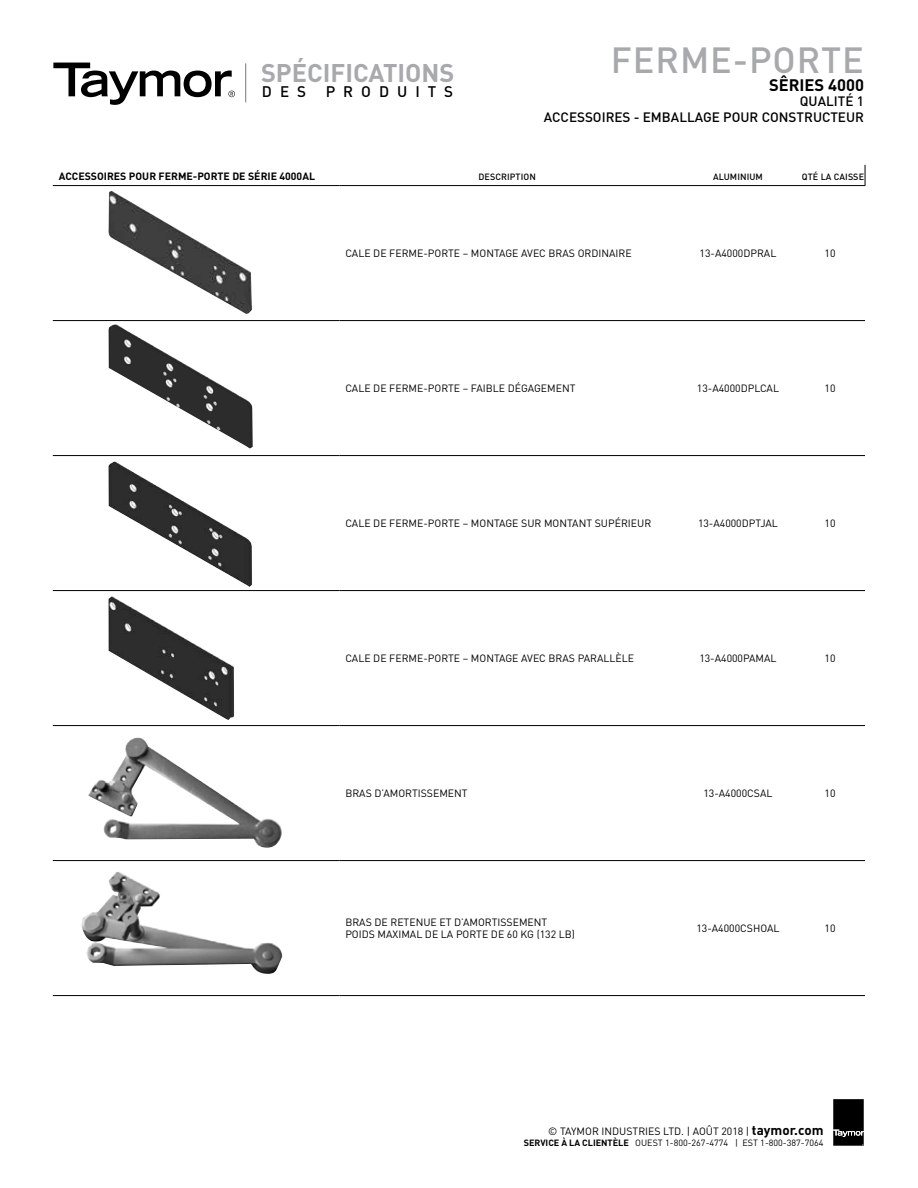
<style>
.page{position:relative;width:918px;height:1188px;background:#fff}
.page>*{position:absolute;margin:0;border:0;box-sizing:border-box;transform-origin:0 0}
.t1{font:500 36px "DIN";letter-spacing:.025em;color:#a7a9ac}
.t2{font:700 25.2px "DIN";color:#a7a9ac}
.t3{font:700 16.5px "DIN";color:#000}
.t4{font:500 15.15px "DIN";letter-spacing:.525em;color:#000}
.t5{font:500 13.5px/16.5px "DIN";color:#000;text-align:right}
.t6{font:10.5px/12px "DIN";color:#000}
.t7{font:700 10.5px "DIN";color:#000}
.t8{font:9px "DIN";color:#000}
.t9{font:500 9px "DIN";letter-spacing:.01em;color:#000}
.s1{font-weight:700;font-size:13.5px}
.s2{font-weight:700}
</style>
<div class="page">
<hr style="left:53px;top:320px;width:286px;height:1px;background:#000">
<hr style="left:339px;top:320px;width:336px;height:1px;background:#000">
<hr style="left:675px;top:320px;width:126px;height:1px;background:#000">
<hr style="left:801px;top:320px;width:64px;height:1px;background:#000">
<hr style="left:53px;top:455px;width:286px;height:1px;background:#000">
<hr style="left:339px;top:455px;width:336px;height:1px;background:#000">
<hr style="left:675px;top:455px;width:126px;height:1px;background:#000">
<hr style="left:801px;top:455px;width:64px;height:1px;background:#000">
<hr style="left:53px;top:590px;width:286px;height:1px;background:#000">
<hr style="left:339px;top:590px;width:336px;height:1px;background:#000">
<hr style="left:675px;top:590px;width:126px;height:1px;background:#000">
<hr style="left:801px;top:590px;width:64px;height:1px;background:#000">
<hr style="left:53px;top:725px;width:286px;height:1px;background:#000">
<hr style="left:339px;top:725px;width:336px;height:1px;background:#000">
<hr style="left:675px;top:725px;width:126px;height:1px;background:#000">
<hr style="left:801px;top:725px;width:64px;height:1px;background:#000">
<hr style="left:53px;top:860px;width:286px;height:1px;background:#000">
<hr style="left:339px;top:860px;width:336px;height:1px;background:#000">
<hr style="left:675px;top:860px;width:126px;height:1px;background:#000">
<hr style="left:801px;top:860px;width:64px;height:1px;background:#000">
<hr style="left:53px;top:995px;width:286px;height:1px;background:#000">
<hr style="left:339px;top:995px;width:336px;height:1px;background:#000">
<hr style="left:675px;top:995px;width:126px;height:1px;background:#000">
<hr style="left:801px;top:995px;width:64px;height:1px;background:#000">
<svg style="left:865px;top:165px;width:1px;height:20px"></svg>
<hr style="left:53px;top:185px;width:286px;height:1px;background:#000">
<hr style="left:339px;top:185px;width:336px;height:1px;background:#000">
<hr style="left:675px;top:185px;width:126px;height:1px;background:#000">
<hr style="left:801px;top:185px;width:64px;height:1px;background:#000">
<img style="left:108px;top:191px;width:144px;height:123px">
<img style="left:108px;top:324px;width:145px;height:125px">
<img style="left:108px;top:596px;width:126px;height:124px">
<img style="left:108px;top:461px;width:144px;height:126px">
<img style="left:88px;top:738px;width:194px;height:110px">
<img style="left:81px;top:872px;width:201px;height:102px">
<svg style="left:53px;top:63px;width:182px;height:42px"></svg>
<hr style="left:245px;top:63px;width:1px;height:39px;background:#797d82">
<svg style="left:833px;top:1099px;width:31px;height:47px"></svg>
<h2 class="t2" style="left:261px;top:56px;width:195px">SPÉCIFICATIONS</h2>
<h3 class="t4" style="left:262px;top:82px;width:46px">DES</h3>
<h3 class="t4" style="left:326px;top:82px;width:129px">PRODUITS</h3>
<h1 class="t1" style="left:611px;top:37px;width:255px">FERME-PORTE</h1>
<h3 class="t3" style="left:769px;top:74px;width:96px">SÊRIES 4000</h3>
<p class="t5" style="left:544px;top:92px;width:322px">QUALITÉ 1<br>ACCESSOIRES - EMBALLAGE POUR CONSTRUCTEUR</p>
<p class="t7" style="left:59px;top:169px;width:258px">ACCESSOIRES POUR FERME-PORTE DE SÉRIE 4000AL</p>
<p class="t9" style="left:478px;top:171px;width:59px">DESCRIPTION</p>
<p class="t9" style="left:713px;top:171px;width:51px">ALUMINIUM</p>
<p class="t9" style="left:802px;top:171px;width:64px">QTÉ LA CAISSE</p>
<p class="t6" style="left:345px;top:247px;width:288px">CALE DE FERME-PORTE – MONTAGE AVEC BRAS ORDINAIRE</p>
<p class="t6" style="left:700px;top:247px;width:78px">13-A4000DPRAL</p>
<p class="t6" style="left:825px;top:247px;width:12px">10</p>
<p class="t6" style="left:345px;top:382px;width:232px">CALE DE FERME-PORTE – FAIBLE DÉGAGEMENT</p>
<p class="t6" style="left:697px;top:382px;width:84px">13-A4000DPLCAL</p>
<p class="t6" style="left:825px;top:382px;width:12px">10</p>
<p class="t6" style="left:345px;top:517px;width:307px">CALE DE FERME-PORTE – MONTAGE SUR MONTANT SUPÉRIEUR</p>
<p class="t6" style="left:698px;top:517px;width:81px">13-A4000DPTJAL</p>
<p class="t6" style="left:825px;top:517px;width:12px">10</p>
<p class="t6" style="left:345px;top:652px;width:290px">CALE DE FERME-PORTE – MONTAGE AVEC BRAS PARALLÈLE</p>
<p class="t6" style="left:699px;top:652px;width:79px">13-A4000PAMAL</p>
<p class="t6" style="left:825px;top:652px;width:12px">10</p>
<p class="t6" style="left:345px;top:787px;width:124px">BRAS D’AMORTISSEMENT</p>
<p class="t6" style="left:703px;top:787px;width:71px">13-A4000CSAL</p>
<p class="t6" style="left:825px;top:787px;width:12px">10</p>
<p class="t6" style="left:345px;top:916px;width:231px">BRAS DE RETENUE ET D’AMORTISSEMENT<br>POIDS MAXIMAL DE LA PORTE DE 60 KG (132 LB)</p>
<p class="t6" style="left:696px;top:922px;width:85px">13-A4000CSHOAL</p>
<p class="t6" style="left:825px;top:922px;width:12px">10</p>
<p class="t6" style="left:548px;top:1125px;width:277px">© TAYMOR INDUSTRIES LTD. | AOÛT 2018 | <span class="s1">taymor.com</span></p>
<p class="t8" style="left:524px;top:1137px;width:301px"><span class="s2">SERVICE À LA CLIENTÈLE</span> OUEST 1-800-267-4774 | EST 1-800-387-7064</p>
</div>
